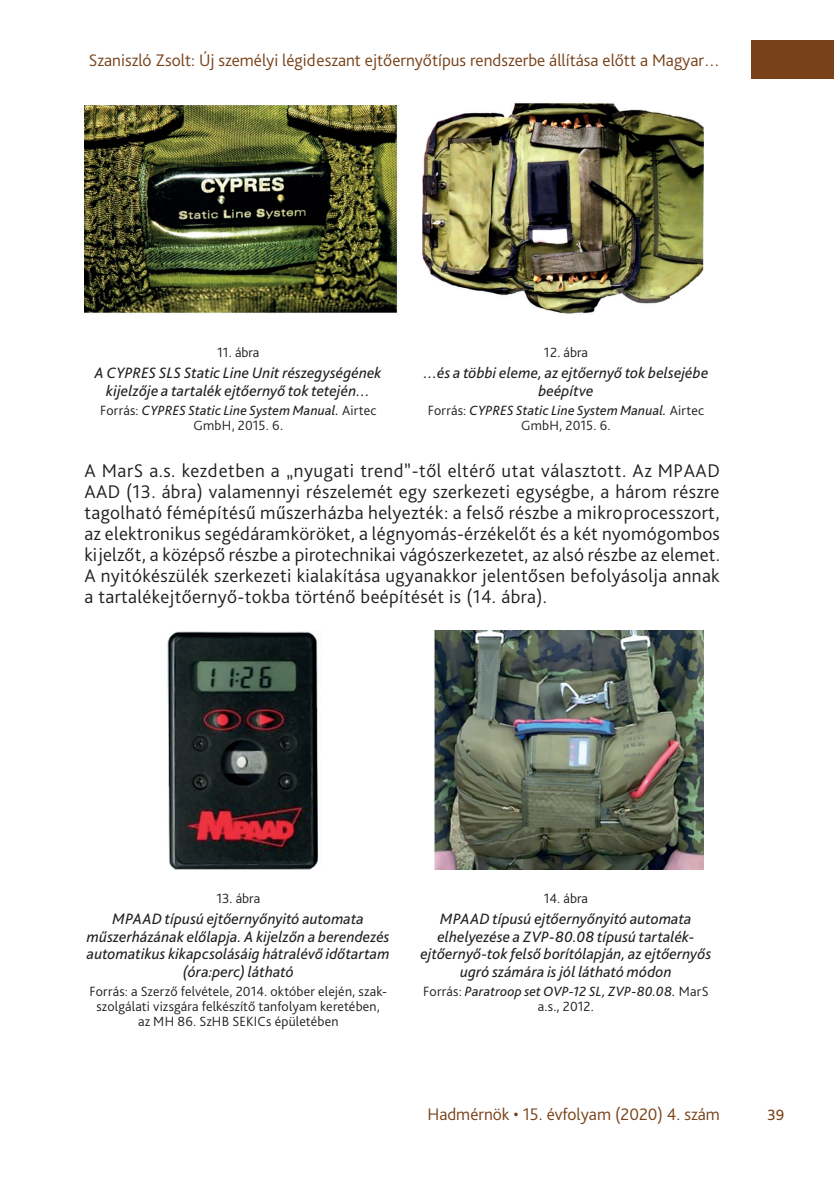
<style>
.page{position:relative;width:834px;height:1181px;background:#fff}
.page>*{position:absolute;margin:0;border:0;box-sizing:border-box;transform-origin:0 0}
.t1{font:300 19.25px/21px "Bliss Pro";letter-spacing:.02em;color:#231f20;text-align:justify}
.t2{font:300 19.25px "Bliss Pro";color:#784118}
.t3{font:300 17.5px "Bliss Pro";color:#784118}
.t4{font:italic 15.75px/17.5px "Bliss Pro";letter-spacing:.01em;color:#231f20;text-align:center}
.t5{font:italic 14px/14.7px "Bliss Pro";letter-spacing:.015em;color:#231f20;text-align:center}
.t6{font:300 14px/14.7px "Bliss Pro";letter-spacing:.01em;color:#231f20;text-align:center}
.s1{font-weight:300;font-style:normal}
</style>
<div class="page">
<div style="left:750px;top:41px;width:83px;height:38px;background:#784118"></div>
<img style="left:84px;top:103px;width:619px;height:211px">
<img style="left:167px;top:631px;width:151px;height:238px">
<img style="left:434px;top:630px;width:269px;height:239px">
<p class="t3" style="left:89px;top:49px;width:632px">Szaniszló Zsolt: Új személyi légideszant ejtőernyőtípus rendszerbe állítása előtt a Magyar…</p>
<p class="t6" style="left:217px;top:345px;width:44px">11. ábra</p>
<p class="t4" style="left:95px;top:364px;width:288px">A CYPRES SLS Static Line Unit részegységének kijelzője a tartalék ejtőernyő tok tetején…</p>
<p class="t5" style="left:100px;top:403px;width:278px"><span class="s1">Forrás:</span> CYPRES Static Line System Manual. <span class="s1">Airtec<br>GmbH, 2015. 6.</span></p>
<p class="t6" style="left:543px;top:345px;width:46px">12. ábra</p>
<p class="t4" style="left:423px;top:364px;width:286px">…és a többi eleme, az ejtőernyő tok belsejébe beépítve</p>
<p class="t5" style="left:427px;top:403px;width:278px"><span class="s1">Forrás:</span> CYPRES Static Line System Manual. <span class="s1">Airtec<br>GmbH, 2015. 6.</span></p>
<p class="t1" style="left:84px;top:460px;width:637px">A MarS a.s. kezdetben a „nyugati trend”-től eltérő utat választott. Az MPAAD AAD (13. ábra) valamennyi részelemét egy szerkezeti egységbe, a három részre tagolható fémépítésű műszerházba helyezték: a felső részbe a mikroprocesszort, az elektronikus segédáramköröket, a légnyomás-érzékelőt és a két nyomógombos kijelzőt, a középső részbe a pirotechnikai vágószerkezetet, az alsó részbe az elemet.<br>A nyitókészülék szerkezeti kialakítása ugyanakkor jelentősen befolyásolja annak a tartalékejtőernyő-tokba történő beépítését is (14. ábra).</p>
<p class="t6" style="left:216px;top:891px;width:45px">13. ábra</p>
<p class="t4" style="left:87px;top:910px;width:304px">MPAAD típusú ejtőernyőnyitó automata műszerházának előlapja. A kijelzőn a berendezés automatikus kikapcsolásáig hátralévő időtartam (óra:perc) látható</p>
<p class="t6" style="left:89px;top:984px;width:299px">Forrás: a Szerző felvétele, 2014. október elején, szak&shy;szolgálati vizsgára felkészítő tanfolyam keretében, az MH 86. SzHB SEKICs épületében</p>
<p class="t6" style="left:544px;top:891px;width:46px">14. ábra</p>
<p class="t4" style="left:420px;top:910px;width:292px">MPAAD típusú ejtőernyőnyitó automata elhelyezése a ZVP-80.08 típusú tartalék&shy;ejtőernyő-tok felső borítólapján, az ejtőernyős ugró számára is jól látható módon</p>
<p class="t5" style="left:423px;top:984px;width:287px"><span class="s1">Forrás:</span> Paratroop set OVP-12 SL, ZVP-80.08. <span class="s1">MarS a.s., 2012.</span></p>
<p class="t3" style="left:427px;top:1103px;width:294px">Hadmérnök • 15. évfolyam (2020) 4. szám</p>
<p class="t2" style="left:767px;top:1102px;width:18px">39</p>
</div>
